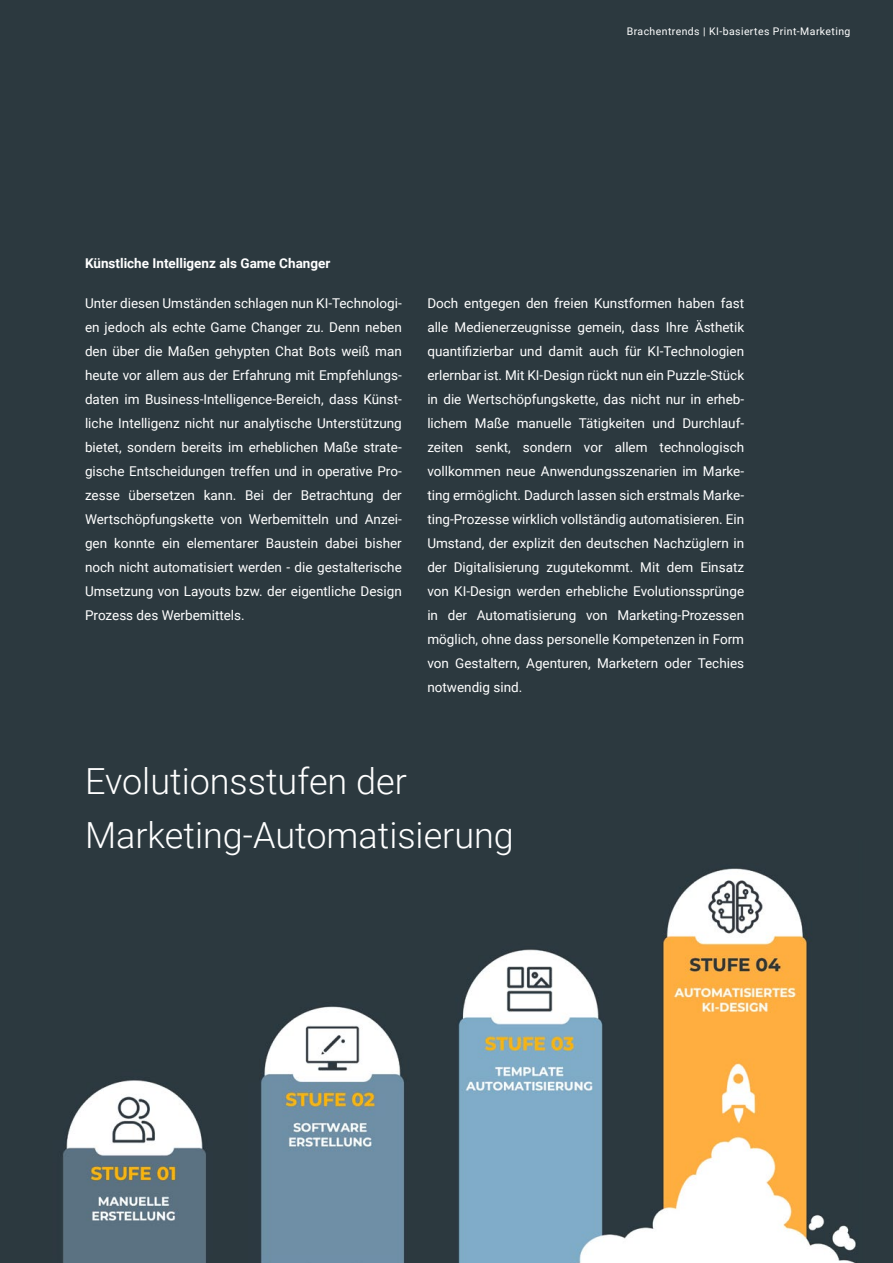
<style>
.page{position:relative;width:893px;height:1263px;background:#2c393f}
.page>*{position:absolute;margin:0;border:0;box-sizing:border-box;transform-origin:0 0}
.HL_Roboto_33{font:300 36px "Roboto";color:#fff}
.Copy{font:13.5px/24px "Roboto";color:#fff;text-align:justify}
.HL_im_Text{font:700 13.5px "Roboto";color:#fff}
.t1{font:10.5px "Roboto";letter-spacing:.04em;color:#fff}
</style>
<div class="page">
<img style="left:63px;top:868px;width:793px;height:395px">
<p class="t1" style="left:627px;top:24px;width:225px">Brachentrends | KI-basiertes Print-Marketing</p>
<p class="HL_im_Text" style="left:85px;top:253px;width:247px">Künstliche Intelligenz als Game Changer</p>
<p class="Copy" style="left:85px;top:291px;width:318px">Unter diesen Umständen schlagen nun KI-Technologi&shy;en jedoch als echte Game Changer zu. Denn neben den über die Maßen gehypten Chat Bots weiß man heute vor allem aus der Erfahrung mit Empfehlungs&shy;daten im Business-Intelligence-Bereich, dass Künst&shy;liche Intelligenz nicht nur analytische Unterstützung bietet, sondern bereits im erheblichen Maße strate&shy;gische Entscheidungen treffen und in operative Pro&shy;zesse übersetzen kann. Bei der Betrachtung der Wertschöpfungskette von Werbemitteln und Anzei&shy;gen konnte ein elementarer Baustein dabei bisher noch nicht automatisiert werden - die gestalterische Umsetzung von Layouts bzw. der eigentliche Design Prozess des Werbemittels.</p>
<p class="Copy" style="left:427px;top:291px;width:318px">Doch entgegen den freien Kunstformen haben fast alle Medienerzeugnisse gemein, dass Ihre Ästhetik quantifizierbar und damit auch für KI-Technologien erlernbar ist. Mit KI-Design rückt nun ein Puzzle-Stück in die Wertschöpfungskette, das nicht nur in erheb&shy;lichem Maße manuelle Tätigkeiten und Durchlauf&shy;zeiten senkt, sondern vor allem technologisch vollkommen neue Anwendungsszenarien im Marke&shy;ting ermöglicht. Dadurch lassen sich erstmals Marke&shy;ting-Prozesse wirklich vollständig automatisieren. Ein Umstand, der explizit den deutschen Nachzüglern in der Digitalisierung zugutekommt. Mit dem Einsatz von KI-Design werden erhebliche Evolutionssprünge in der Automatisierung von Marketing-Prozessen möglich, ohne dass personelle Kompetenzen in Form von Gestaltern, Agenturen, Marketern oder Techies notwendig sind.</p>
<p class="HL_Roboto_33" style="left:85px;top:756px;width:323px">Evolutionsstufen der</p>
<p class="HL_Roboto_33" style="left:85px;top:810px;width:430px">Marketing-Automatisierung</p>
</div>
